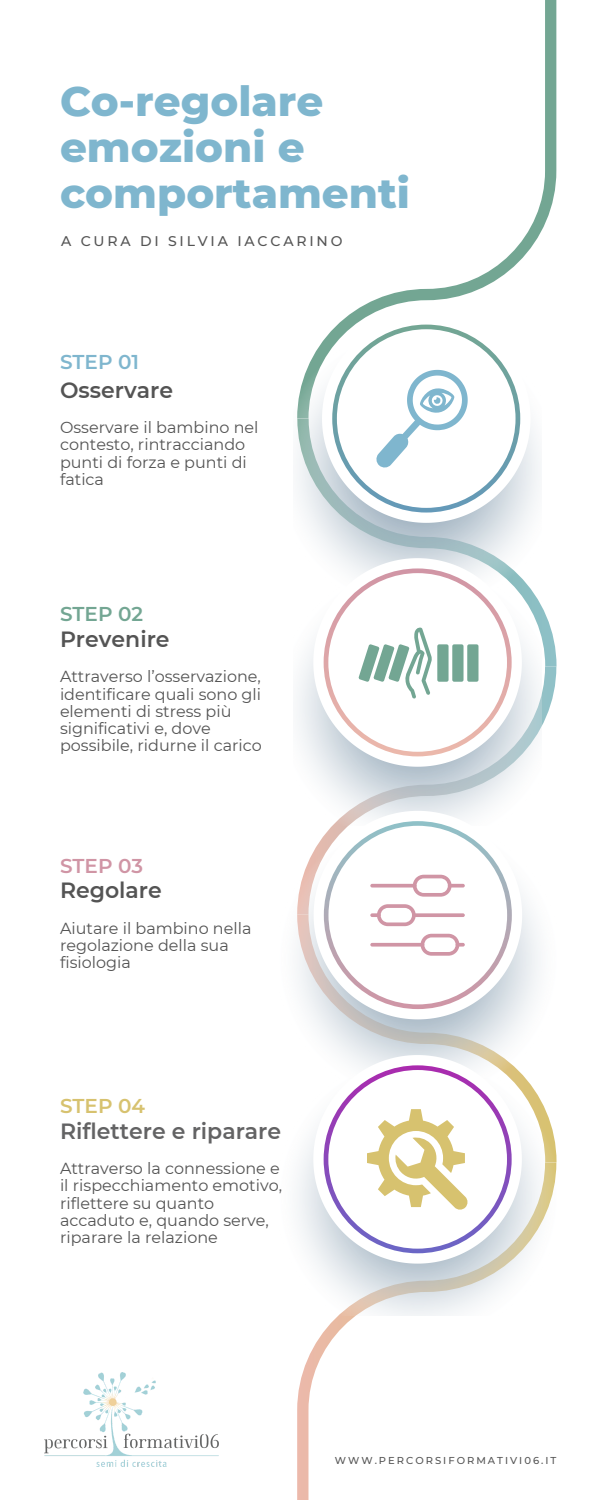
<style>
.page{position:relative;width:600px;height:1500px;background:#fff}
.page>*{position:absolute;margin:0;border:0;box-sizing:border-box;transform-origin:0 0}
.t1{font:800 42px/45.8px "Montserrat";color:#7fb6ce}
.t2{font:600 22px "Montserrat";color:#545454}
.t3{font:600 22px "Montserrat";color:#636364}
.t4{font:600 20px "Montserrat";color:#7fb6ce}
.t5{font:600 20px "Montserrat";color:#73a693}
.t6{font:600 20px "Montserrat";color:#d095a5}
.t7{font:600 20px "Montserrat";color:#d7c26f}
.t8{font:16px/17.2px "Montserrat";color:#545454}
.t9{font:500 14px "Montserrat";letter-spacing:.2em;color:#545454}
.t10{font:500 10px "Montserrat";letter-spacing:.2em;color:#545454}
</style>
<div class="page">
<svg style="left:317px;top:0;width:239px;height:350px"></svg>
<svg style="left:541px;top:605px;width:16px;height:61px"></svg>
<svg style="left:541px;top:666px;width:15px;height:62px"></svg>
<svg style="left:297px;top:1316px;width:58px;height:184px"></svg>
<img style="left:297px;top:350px;width:244px;height:461px">
<img style="left:297px;top:851px;width:260px;height:465px">
<svg style="left:322px;top:314px;width:209px;height:209px"></svg>
<svg style="left:313px;top:558px;width:209px;height:209px"></svg>
<svg style="left:314px;top:811px;width:208px;height:208px"></svg>
<svg style="left:313px;top:1055px;width:209px;height:209px"></svg>
<svg style="left:332px;top:325px;width:188px;height:188px"></svg>
<img style="left:44px;top:1373px;width:175px;height:94px">
<svg style="left:324px;top:568px;width:188px;height:188px"></svg>
<svg style="left:324px;top:821px;width:188px;height:188px"></svg>
<svg style="left:324px;top:1065px;width:188px;height:188px"></svg>
<h1 class="t1" style="left:60px;top:78px;width:352px">Co-regolare emozioni e comportamenti</h1>
<p class="t9" style="left:61px;top:233px;width:283px">A CURA DI SILVIA IACCARINO</p>
<p class="t4" style="left:60px;top:350px;width:81px">STEP 01</p>
<h2 class="t2" style="left:60px;top:376px;width:115px">Osservare</h2>
<p class="t8" style="left:60px;top:419px;width:200px">Osservare il bambino nel contesto, rintracciando punti di forza e punti di fatica</p>
<p class="t5" style="left:60px;top:602px;width:85px">STEP 02</p>
<h2 class="t2" style="left:60px;top:626px;width:111px">Prevenire</h2>
<p class="t8" style="left:60px;top:668px;width:203px">Attraverso l’osservazione, identificare quali sono gli elementi di stress più significativi e, dove possibile, ridurne il carico</p>
<p class="t6" style="left:60px;top:853px;width:85px">STEP 03</p>
<h2 class="t2" style="left:60px;top:877px;width:103px">Regolare</h2>
<p class="t8" style="left:60px;top:920px;width:193px">Aiutare il bambino nella regolazione della sua fisiologia</p>
<p class="t7" style="left:60px;top:1094px;width:87px">STEP 04</p>
<h2 class="t3" style="left:60px;top:1117px;width:223px">Riflettere e riparare</h2>
<p class="t8" style="left:60px;top:1160px;width:224px">Attraverso la connessione e il rispecchiamento emotivo, riflettere su quanto accaduto e, quando serve, riparare la relazione</p>
<p class="t10" style="left:335px;top:1454px;width:223px">WWW.PERCORSIFORMATIVI06.IT</p>
</div>
